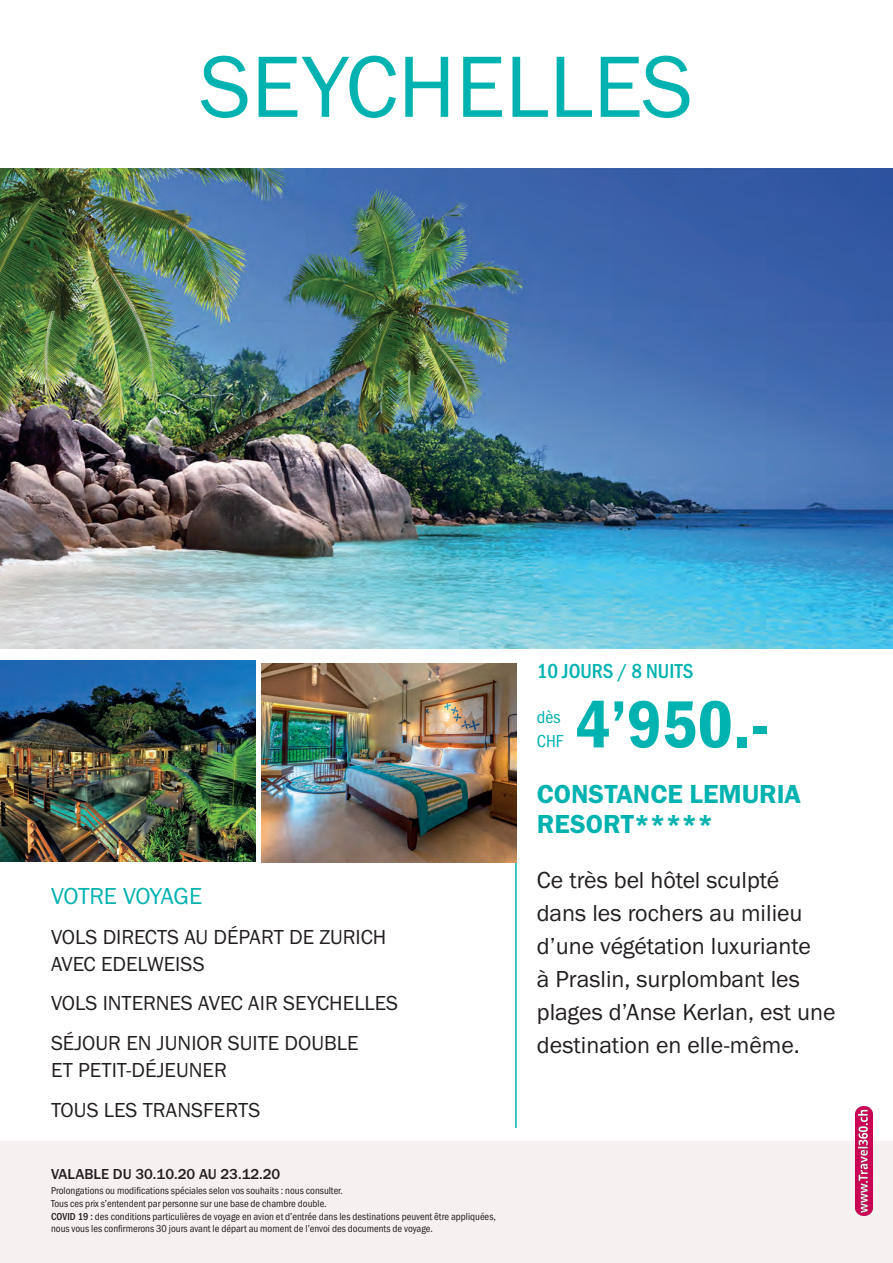
<style>
.page{position:relative;width:893px;height:1263px;background:#fff}
.page>*{position:absolute;margin:0;border:0;box-sizing:border-box;transform-origin:0 0}
.t1{font:90px "Franklin Gothic URW Boo";color:#00b2b0}
.t2{font:69px "Franklin Gothic URW Con Dem";color:#00b2b0}
.t3{font:27px/30px "Franklin Gothic URW Dem";color:#00b2b0}
.t4{font:24px/33px "Franklin Gothic URW Boo";color:#231f20}
.t5{font:24px "Franklin Gothic URW Boo";letter-spacing:-.02em;color:#00b2b0}
.t6{font:21px/27px "Franklin Gothic URW Boo";color:#231f20}
.t7{font:500 21px "Franklin Gothic URW Cond";color:#00b2b0}
.t8{font:18px/24px "Franklin Gothic URW Cond";color:#00b2b0}
.t9{font:500 15px "Franklin Gothic URW";color:#231f20}
.t10{font:10.5px/12.6px "Franklin Gothic URW Cond";color:#231f20}
.s1{font-weight:500}
</style>
<div class="page">
<hr style="left:515px;top:850px;width:2px;height:278px;background:#00b2b0">
<div style="left:0;top:1142px;width:893px;height:121px;background:#f5f1f1"></div>
<img style="left:261px;top:663px;width:256px;height:199px">
<img style="left:0;top:660px;width:255px;height:202px">
<img style="left:0;top:169px;width:893px;height:479px">
<img style="left:856px;top:1106px;width:16px;height:109px">
<p class="t1" style="left:200px;top:31px;width:495px">SEYCHELLES</p>
<p class="t5" style="left:51px;top:881px;width:153px">VOTRE VOYAGE</p>
<p class="t6" style="left:51px;top:923px;width:337px">VOLS DIRECTS AU DÉPART DE ZURICH<br>AVEC EDELWEISS</p>
<p class="t6" style="left:51px;top:989px;width:349px">VOLS INTERNES AVEC AIR SEYCHELLES</p>
<p class="t6" style="left:51px;top:1029px;width:309px">SÉJOUR EN JUNIOR SUITE DOUBLE<br>ET PETIT-DÉJEUNER</p>
<p class="t6" style="left:51px;top:1096px;width:211px">TOUS LES TRANSFERTS</p>
<p class="t9" style="left:51px;top:1164px;width:231px">VALABLE DU 30.10.20 AU 23.12.20</p>
<p class="t10" style="left:51px;top:1184px;width:294px">Prolongations ou modifications spéciales selon vos souhaits : nous consulter.<br>Tous ces prix s’entendent par personne sur une base de chambre double.</p>
<p class="t10" style="left:51px;top:1209px;width:446px"><span class="s1">COVID 19 :</span> des conditions particulières de voyage en avion et d’entrée dans les destinations peuvent être appliquées, nous vous les confirmerons 30 jours avant le départ au moment de l’envoi des documents de voyage.</p>
<p class="t7" style="left:537px;top:656px;width:158px">10 JOURS / 8 NUITS</p>
<p class="t8" style="left:537px;top:704px;width:28px">dès<br>CHF</p>
<p class="t2" style="left:575px;top:678px;width:196px">4’950.-</p>
<p class="t3" style="left:537px;top:778px;width:266px">CONSTANCE LEMURIA<br>RESORT*****</p>
<p class="t4" style="left:537px;top:862px;width:300px">Ce très bel hôtel sculpté<br>dans les rochers au milieu d’une végétation luxuriante<br>à Praslin, surplombant les plages d’Anse Kerlan, est une destination en elle-même.</p>
</div>
